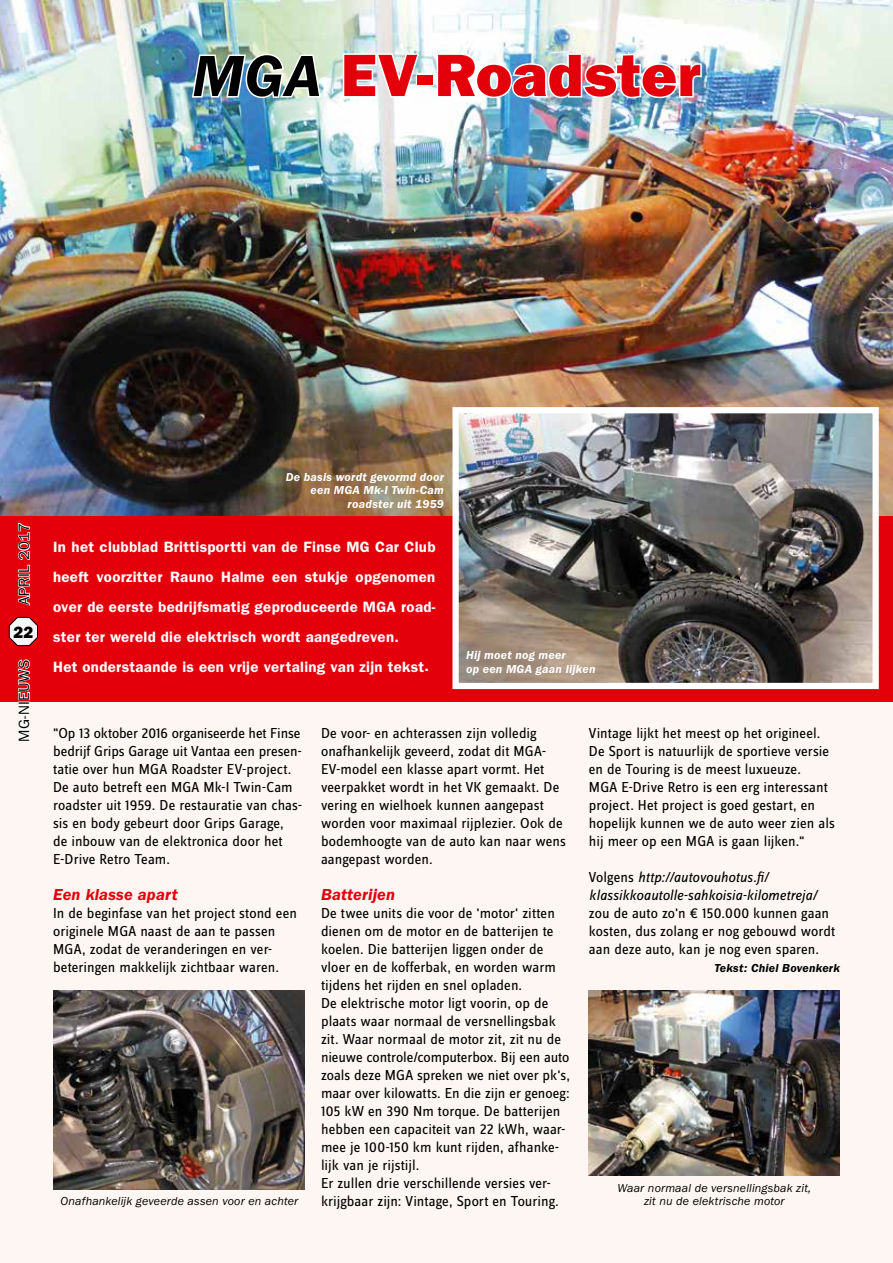
<style>
.page{position:relative;width:893px;height:1263px;background:#fef6f2}
.page>*{position:absolute;margin:0;border:0;box-sizing:border-box;transform-origin:0 0}
.t1{font:800 60px "Franklin Gothic";letter-spacing:.01em;color:#e3000b}
.t2{font:italic 600 16.5px "Franklin Gothic";letter-spacing:.01em;color:#e3000b}
.t3{font:800 16.5px "Franklin Gothic";color:#000}
.t4{font:15px/18px "Zine Sans Dis";letter-spacing:.005em;color:#000}
.t5{font:600 15px/30px "Franklin Gothic";letter-spacing:.02em;color:#fff}
.t6{font:italic 15px/18px "Zine Sans Dis";color:#000}
.t7{font:15px "Franklin Gothic";letter-spacing:.03em;color:#000}
.t8{font:italic 12px/13.5px "Franklin Gothic";letter-spacing:.015em;color:#000;text-align:center}
.t9{font:italic 600 12px/13.5px "Franklin Gothic";letter-spacing:.02em;color:#fff}
.t10{font:italic 600 12px "Franklin Gothic";letter-spacing:.02em;color:#000}
.s1{font-weight:600;font-style:italic;color:#000}
.s2{font-style:normal}
</style>
<div class="page">
<img style="left:0;top:0;width:893px;height:517px">
<div style="left:0;top:517px;width:893px;height:185px;background:#e3000b"></div>
<img style="left:190px;top:42px;width:133px;height:58px">
<svg style="left:341px;top:51px;width:80px;height:48px"></svg>
<div style="left:416px;top:73px;width:18px;height:13px;border:3px solid #fff"></div>
<img style="left:435px;top:51px;width:268px;height:49px">
<svg style="left:8px;top:617px;width:30px;height:29px"></svg>
<svg style="left:17px;top:659px;width:13px;height:82px"></svg>
<svg style="left:17px;top:522px;width:13px;height:84px"></svg>
<img style="left:53px;top:990px;width:251px;height:199px">
<img style="left:589px;top:990px;width:251px;height:185px">
<img style="left:449px;top:404px;width:433px;height:286px">
<h1 class="t1" style="left:192px;top:40px;width:510px"><span class="s1">MGA</span> EV-Roadster</h1>
<p class="t7" style="left:15px;top:605px;width:84px;rotate:-90deg">APRIL 2017</p>
<p class="t3" style="left:13px;top:622px;width:21px">22</p>
<p class="t7" style="left:15px;top:742px;width:84px;rotate:-90deg">MG-NIEUWS</p>
<p class="t9" style="left:286px;top:470px;width:160px;text-align:right">De basis wordt gevormd door een MGA Mk-I Twin-Cam roadster uit 1959</p>
<p class="t5" style="left:53px;top:532px;width:384px">In het clubblad Brittisportti van de Finse MG Car Club heeft voorzitter Rauno Halme een stukje opgenomen over de eerste bedrijfsmatig geproduceerde MGA road&shy;ster ter wereld die elektrisch wordt aangedreven.<br>Het onderstaande is een vrije vertaling van zijn tekst.</p>
<p class="t9" style="left:466px;top:649px;width:131px">Hij moet nog meer<br>op een MGA gaan lijken</p>
<p class="t4" style="left:53px;top:725px;width:250px">"Op 13 oktober 2016 organiseerde het Finse bedrijf Grips Garage uit Vantaa een presen&shy;tatie over hun MGA Roadster EV-project.<br>De auto betreft een MGA Mk-I Twin-Cam roadster uit 1959. De restauratie van chas&shy;sis en body gebeurt door Grips Garage, de inbouw van de elektronica door het E-Drive Retro Team.</p>
<p class="t2" style="left:53px;top:885px;width:126px">Een klasse apart</p>
<p class="t4" style="left:53px;top:905px;width:245px">In de beginfase van het project stond een originele MGA naast de aan te passen MGA, zodat de veranderingen en ver&shy;beteringen makkelijk zichtbaar waren.</p>
<p class="t8" style="left:61px;top:1194px;width:239px">Onafhankelijk geveerde assen voor en achter</p>
<p class="t4" style="left:321px;top:725px;width:246px">De voor- en achterassen zijn volledig onafhankelijk geveerd, zodat dit MGA-EV-model een klasse apart vormt. Het veerpakket wordt in het VK gemaakt. De vering en wielhoek kunnen aangepast worden voor maximaal rijplezier. Ook de bodemhoogte van de auto kan naar wens aangepast worden.</p>
<p class="t2" style="left:321px;top:885px;width:76px">Batterijen</p>
<p class="t4" style="left:321px;top:905px;width:251px">De twee units die voor de 'motor' zitten dienen om de motor en de batterijen te koelen. Die batterijen liggen onder de vloer en de kofferbak, en worden warm tijdens het rijden en snel opladen.<br>De elektrische motor ligt voorin, op de plaats waar normaal de versnellingsbak zit. Waar normaal de motor zit, zit nu de nieuwe controle/computerbox. Bij een auto zoals deze MGA spreken we niet over pk's, maar over kilowatts. En die zijn er genoeg:<br>105 kW en 390 Nm torque. De batterijen hebben een capaciteit van 22 kWh, waar&shy;mee je 100-150 km kunt rijden, afhanke&shy;lijk van je rijstijl.<br>Er zullen drie verschillende versies ver&shy;krijgbaar zijn: Vintage, Sport en Touring.</p>
<p class="t4" style="left:589px;top:725px;width:247px">Vintage lijkt het meest op het origineel.<br>De Sport is natuurlijk de sportieve versie en de Touring is de meest luxueuze.<br>MGA E-Drive Retro is een erg interessant project. Het project is goed gestart, en hopelijk kunnen we de auto weer zien als hij meer op een MGA is gaan lijken."</p>
<p class="t6" style="left:589px;top:869px;width:230px"><span class="s2">Volgens</span> http://autovouhotus.fi/ klassikkoautolle-sahkoisia-kilometreja/</p>
<p class="t4" style="left:589px;top:905px;width:248px">zou de auto zo'n € 150.000 kunnen gaan kosten, dus zolang er nog gebouwd wordt aan deze auto, kan je nog even sparen.</p>
<p class="t10" style="left:714px;top:961px;width:127px">Tekst: Chiel Bovenkerk</p>
<p class="t8" style="left:617px;top:1181px;width:195px">Waar normaal de versnellingsbak zit, zit nu de elektrische motor</p>
</div>
